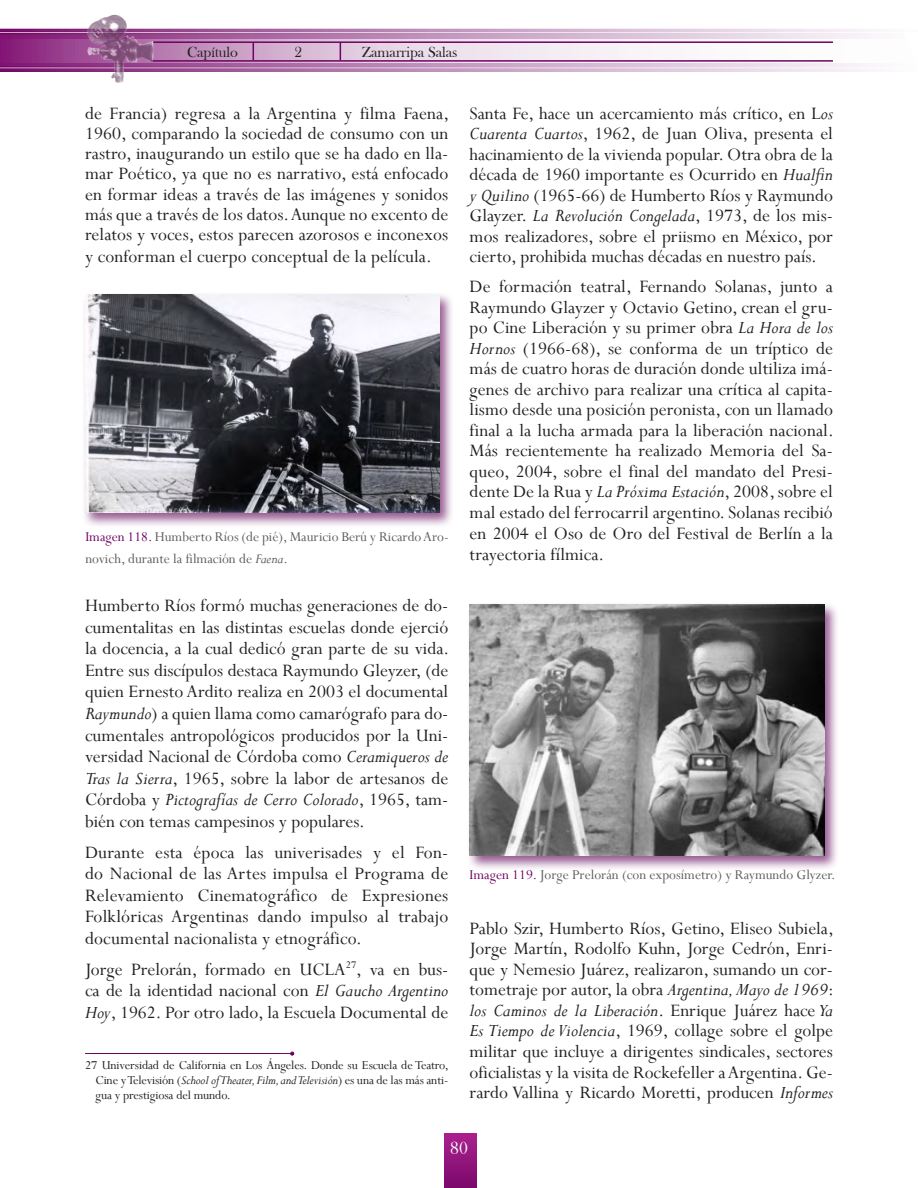
<style>
.page{position:relative;width:918px;height:1188px;background:#fff}
.page>*{position:absolute;margin:0;border:0;box-sizing:border-box;transform-origin:0 0}
.t1{font:19.5px/21.6px "Perpetua";color:#231f20;text-align:justify}
.t2{font:18px "Bask Old Face";color:#fff}
.t3{font:15px/21.6px "Perpetua";color:#5c5c5f}
.t4{font:15px "Bask Old Face";color:#231f20}
.t5{font:13.5px/15px "Perpetua";letter-spacing:-.01em;color:#231f20;text-align:justify}
.s1{color:#6e0261}
.s2{font-style:italic}
</style>
<div class="page">
<div style="left:445px;top:1134px;width:31px;height:54px;background:linear-gradient(to bottom,#a9218d,#7c096c)"></div>
<svg style="left:0;top:29px;width:871px;height:43px"></svg>
<img style="left:85px;top:14px;width:72px;height:69px">
<div style="left:82px;top:291px;width:373px;height:237px;background:#74246c;opacity:.75"></div>
<img style="left:85px;top:294px;width:355px;height:219px">
<div style="left:82px;top:1051px;width:213px;height:5px;background:#231f20;opacity:.75"></div>
<div style="left:467px;top:602px;width:372px;height:269px;background:#74246c;opacity:.75"></div>
<img style="left:470px;top:605px;width:354px;height:251px">
<p class="t4" style="left:187px;top:43px;width:52px">Capítulo</p>
<p class="t4" style="left:295px;top:43px;width:9px">2</p>
<p class="t4" style="left:362px;top:43px;width:97px">Zamarripa Salas</p>
<p class="t1" style="left:85px;top:102px;width:366px;line-height:20.4px">de Francia) regresa a la Argentina y filma Faena, 1960, comparando la sociedad de consumo con un rastro, inaugurando un estilo que se ha dado en lla&shy;mar Poético, ya que no es narrativo, está enfocado en formar ideas a través de las imágenes y sonidos más que a través de los datos. Aunque no excento de relatos y voces, estos parecen azorosos e inconexos y conforman el cuerpo conceptual de la película.</p>
<p class="t3" style="left:85px;top:526px;width:365px"><span class="s1">Imagen 118.</span> Humberto Ríos (de pié), Mauricio Berú y Ricardo Aro&shy;novich, durante la filmación de <span class="s2">Faena</span>.</p>
<p class="t1" style="left:85px;top:594px;width:366px">Humberto Ríos formó muchas generaciones de do&shy;cumentalitas en las distintas escuelas donde ejerció la docencia, a la cual dedicó gran parte de su vida.<br>Entre sus discípulos destaca Raymundo Gleyzer, (de quien Ernesto Ardito realiza en 2003 el documental <span class="s2">Raymundo</span>) a quien llama como camarógrafo para do&shy;cumentales antropológicos producidos por la Uni&shy;versidad Nacional de Córdoba como <span class="s2">Ceramiqueros de Tras la Sierra</span>, 1965, sobre la labor de artesanos de Córdoba y <span class="s2">Pictografías de Cerro Colorado</span>, 1965, tam&shy;bién con temas campesinos y populares.</p>
<p class="t1" style="left:85px;top:841px;width:365px">Durante esta época las univerisades y el Fon&shy;do Nacional de las Artes impulsa el Programa de Relevamiento Cinematográfico de Expresiones Folklóricas Argentinas dando impulso al trabajo documental nacionalista y etnográfico.</p>
<p class="t1" style="left:85px;top:958px;width:365px">Jorge Prelorán, formado en UCLA<sup>27</sup>, va en bus&shy;ca de la identidad nacional con <span class="s2">El Gaucho Argentino Hoy</span>, 1962. Por otro lado, la Escuela Documental de</p>
<p class="t5" style="left:96px;top:1057px;width:355px;text-indent:-11px">27 Universidad de California en Los Ángeles. Donde su Escuela de Teatro, Cine y Televisión (<span class="s2">School of Theater, Film, and Televisión</span>) es una de las más anti&shy;gua y prestigiosa del mundo.</p>
<p class="t1" style="left:470px;top:102px;width:365px;line-height:20.5px">Santa Fe, hace un acercamiento más crítico, en L<span class="s2">os Cuarenta Cuartos</span>, 1962, de Juan Oliva, presenta el hacinamiento de la vivienda popular. Otra obra de la década de 1960 importante es Ocurrido en <span class="s2">Hualfin y Quilino</span> (1965-66) de Humberto Ríos y Raymundo Glayzer. <span class="s2">La Revolución Congelada</span>, 1973, de los mis&shy;mos realizadores, sobre el priismo en México, por cierto, prohibida muchas décadas en nuestro país.</p>
<p class="t1" style="left:470px;top:276px;width:366px;line-height:20.7px">De formación teatral, Fernando Solanas, junto a Raymundo Glayzer y Octavio Getino, crean el gru&shy;po Cine Liberación y su primer obra <span class="s2">La Hora de los Hornos</span> (1966-68), se conforma de un tríptico de más de cuatro horas de duración donde ultiliza imá&shy;genes de archivo para realizar una crítica al capita&shy;lismo desde una posición peronista, con un llamado final a la lucha armada para la liberación nacional.<br>Más recientemente ha realizado Memoria del Sa&shy;queo, 2004, sobre el final del mandato del Presi&shy;dente De la Rua y <span class="s2">La Próxima Estación</span>, 2008, sobre el mal estado del ferrocarril argentino. Solanas recibió en 2004 el Oso de Oro del Festival de Berlín a la trayectoria fílmica.</p>
<p class="t3" style="left:470px;top:864px;width:368px"><span class="s1">Imagen 119.</span> Jorge Prelorán (con exposímetro) y Raymundo Glyzer.</p>
<p class="t1" style="left:470px;top:917px;width:366px;line-height:20.5px">Pablo Szir, Humberto Ríos, Getino, Eliseo Subiela, Jorge Martín, Rodolfo Kuhn, Jorge Cedrón, Enri&shy;que y Nemesio Juárez, realizaron, sumando un cor&shy;tometraje por autor, la obra <span class="s2">Argentina, Mayo de 1969</span>: <span class="s2">los Caminos de la Liberación</span>. Enrique Juárez hace <span class="s2">Ya Es Tiempo de Violencia</span>, 1969, collage sobre el golpe militar que incluye a dirigentes sindicales, sectores oficialistas y la visita de Rockefeller a Argentina. Ge&shy;rardo Vallina y Ricardo Moretti, producen <span class="s2">Informes</span></p>
<p class="t2" style="left:450px;top:1138px;width:19px">80</p>
</div>
